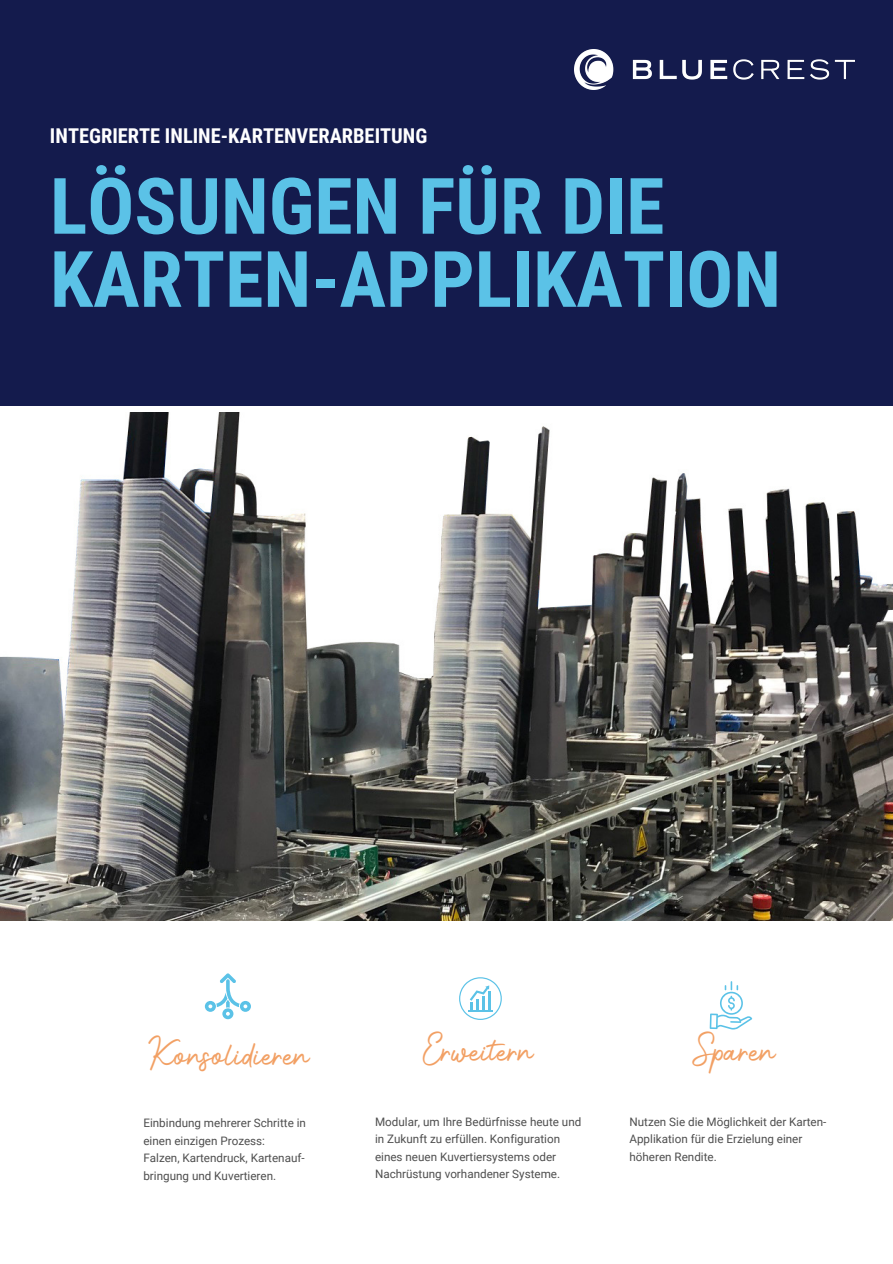
<style>
.page{position:relative;width:893px;height:1264px;background:#fff}
.page>*{position:absolute;margin:0;border:0;box-sizing:border-box;transform-origin:0 0}
.t1{font:700 77.85px/73.1px "Roboto Condensed";color:#5bc2e7}
.t2{font:700 20.4px "Roboto Condensed";color:#fff}
.t3{font:20.4px "Photoshoot";color:#f2a064}
.t4{font:11.7px/17.5px "Roboto";color:#4e4e4e}
</style>
<div class="page">
<div style="left:0;top:0;width:892px;height:406px;background:#141b4d"></div>
<img style="left:574px;top:50px;width:280px;height:39px">
<svg style="left:205px;top:973px;width:46px;height:46px"></svg>
<svg style="left:709px;top:981px;width:43px;height:48px"></svg>
<svg style="left:459px;top:977px;width:43px;height:42px"></svg>
<hr style="left:482px;top:995px;width:3px;height:15px;background:#5bc2e7">
<hr style="left:488px;top:991px;width:3px;height:19px;background:#5bc2e7">
<img style="left:0;top:412px;width:892px;height:508px">
<p class="t2" style="left:50px;top:124px;width:379px">INTEGRIERTE INLINE-KARTENVERARBEITUNG</p>
<p class="t1" style="left:50px;top:170px;width:732px">LÖSUNGEN FÜR DIE<br>KARTEN-APPLIKATION</p>
<p class="t3" style="left:150px;top:1048px;width:161px">Konsolidieren</p>
<p class="t3" style="left:423px;top:1044px;width:112px">Erweitern</p>
<p class="t3" style="left:692px;top:1044px;width:84px">Sparen</p>
<p class="t4" style="left:143px;top:1114px;width:164px">Einbindung mehrerer Schritte in einen einzigen Prozess:</p>
<p class="t4" style="left:143px;top:1149px;width:163px">Falzen, Kartendruck, Kartenauf&shy;bringung und Kuvertieren.</p>
<p class="t4" style="left:375px;top:1112px;width:208px">Modular, um Ihre Bedürfnisse heute und in Zukunft zu erfüllen. Konfiguration eines neuen Kuvertiersystems oder Nachrüstung vorhandener Systeme.</p>
<p class="t4" style="left:629px;top:1112px;width:198px">Nutzen Sie die Möglichkeit der Karten-<br>Applikation für die Erzielung einer höheren Rendite.</p>
</div>
